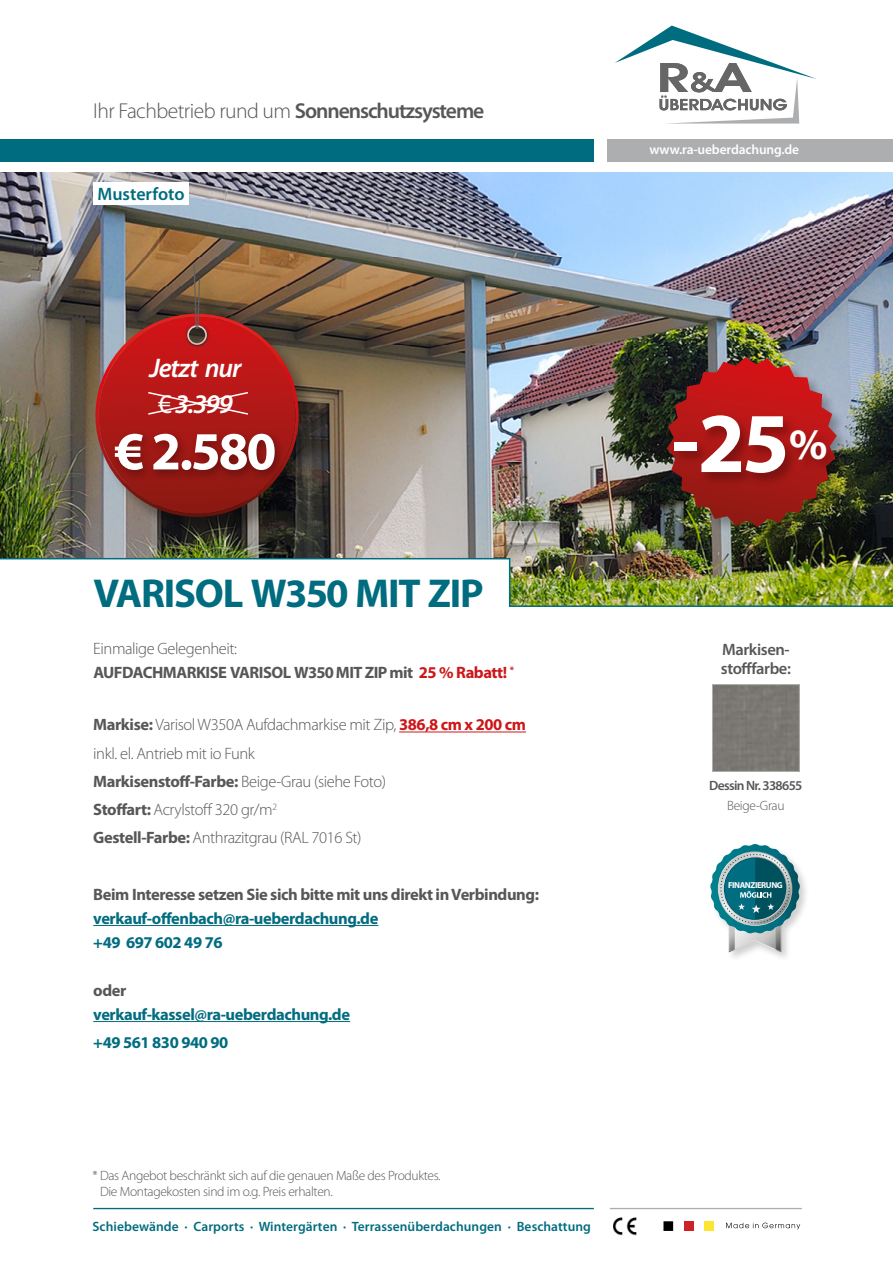
<style>
.page{position:relative;width:893px;height:1263px;background:#fff}
.page>*{position:absolute;margin:0;border:0;box-sizing:border-box;transform-origin:0 0}
.t1{font:700 85.8px "Myriad Pro";color:#fff}
.t2{font:700 54px "Myriad Pro";color:#fff}
.t3{font:700 40.5px "Myriad Pro";letter-spacing:-.03em;color:#006c7f}
.t4{font:italic 600 27px "Myriad Pro";letter-spacing:-.04em;color:#fff}
.t5{font:300 21.6px "Myriad Pro";letter-spacing:-.025em;color:#575756}
.t6{font:600 18px "Myriad Pro";color:#006c7f}
.t7{font:300 16.5px/28.2px "Myriad Pro";letter-spacing:-.025em;color:#575756}
.t8{font:700 16.5px/24px "Myriad Pro";letter-spacing:-.025em;color:#575756}
.t9{font:700 16.5px "Myriad Pro";letter-spacing:-.025em;color:#036d7f}
.t10{font:700 16.5px "Myriad Pro";letter-spacing:-.025em;color:#006c7f}
.t11{font:600 16.5px/18.9px "Myriad Pro";letter-spacing:-.025em;color:#575756}
.t12{font:300 13.5px/16.2px "Myriad Pro";letter-spacing:-.025em;color:#575756}
.t13{font:600 13.5px "Myriad Pro";letter-spacing:.005em;color:#006c7f}
.t14{font:600 13.5px "Myriad Pro";letter-spacing:-.01em;color:#fff}
.t15{font:600 13.5px "Myriad Pro";letter-spacing:-.05em;color:#575756}
.t16{font:700 8.7px "Myriad Pro";letter-spacing:-.05em;color:#fff}
.s1{font-weight:600}
.s2{font-weight:400;font-style:normal}
.s3{font-weight:300}
.s4{color:#cc171a}
.s5{font-weight:700}
.s6{font-weight:700;color:#cd1719}
.s7{font-size:43.5px}
</style>
<div class="page">
<img style="left:0;top:172px;width:893px;height:385px">
<div style="left:665px;top:355px;width:186px;height:186px;background:#000;opacity:.28"></div>
<img style="left:667px;top:357px;width:170px;height:170px">
<div style="left:671px;top:414px;width:169px;height:73px;background:#000;opacity:.28"></div>
<div style="left:98px;top:267px;width:223px;height:272px;background:#000;opacity:.32"></div>
<img style="left:95px;top:314px;width:204px;height:203px">
<svg style="left:99px;top:234px;width:196px;height:280px;background:#953a30"></svg>
<div style="left:93px;top:182px;width:96px;height:22px;background:#fff"></div>
<svg style="left:615px;top:26px;width:202px;height:98px"></svg>
<svg style="left:663px;top:1221px;width:137px;height:10px"></svg>
<img style="left:613px;top:1217px;width:24px;height:19px">
<hr style="left:93px;top:1208px;width:501px;height:1px;background:#006c7f">
<hr style="left:610px;top:1208px;width:192px;height:1px;background:#adaeb0">
<img style="left:0;top:557px;width:893px;height:50px">
<hr style="left:399px;top:731px;width:127px;height:1px;background:#cd1719">
<hr style="left:93px;top:925px;width:285px;height:1px;background:#036d7f">
<hr style="left:93px;top:1021px;width:257px;height:1px;background:#036d7f">
<div style="left:709px;top:842px;width:102px;height:121px;background:#000;opacity:.19"></div>
<svg style="left:710px;top:844px;width:90px;height:108px"></svg>
<div style="left:714px;top:686px;width:84px;height:84px;background:#7b7873"></div>
<div style="left:712px;top:684px;width:88px;height:88px;border:1px solid #adaeb0"></div>
<div style="left:0;top:139px;width:594px;height:23px;background:#006c7f"></div>
<div style="left:607px;top:139px;width:286px;height:23px;background:#adaeb0"></div>
<h3 class="t5" style="left:93px;top:98px;width:393px">Ihr Fachbetrieb rund um <span class="s1">Sonnenschutzsysteme</span></h3>
<p class="t6" style="left:97px;top:182px;width:89px">Musterfoto</p>
<p class="t14" style="left:649px;top:141px;width:151px">www.ra-ueberdachung.de</p>
<h3 class="t4" style="left:149px;top:351px;width:94px">Jetzt nur</h3>
<h3 class="t4" style="left:158px;top:387px;width:76px"><span class="s2">€</span> 3.399</h3>
<h2 class="t2" style="left:115px;top:416px;width:163px">€ 2.580</h2>
<h3 class="t3" style="left:93px;top:566px;width:392px">VARISOL W350 MIT ZIP</h3>
<p class="t8" style="left:93px;top:636px;width:422px"><span class="s3">Einmalige Gelegenheit:<br></span>AUFDACHMARKISE VARISOL W350 MIT ZIP mit <span class="s4">25 % Rabatt!</span> <sup>*</sup></p>
<p class="t7" style="left:93px;top:710px;width:434px"><span class="s5">Markise:</span> Varisol W350A Aufdachmarkise mit Zip, <span class="s6">386,8 cm x 200 cm </span>inkl. el. Antrieb mit io Funk<br><span class="s5">Markisenstoff-Farbe:</span> Beige-Grau (siehe Foto)<br><span class="s5">Stoffart:</span> Acrylstoff 320 gr/m<sup>2<br></sup><span class="s5">Gestell-Farbe:</span> Anthrazitgrau (RAL 7016 St)</p>
<p class="t8" style="left:93px;top:882px;width:447px">Beim Interesse setzen Sie sich bitte mit uns direkt in Verbindung:</p>
<p class="t9" style="left:93px;top:907px;width:287px">verkauf-offenbach@ra-ueberdachung.de</p>
<p class="t10" style="left:93px;top:931px;width:131px">+49 697 602 49 76</p>
<p class="t8" style="left:93px;top:978px;width:35px">oder</p>
<p class="t9" style="left:93px;top:1003px;width:258px">verkauf-kassel@ra-ueberdachung.de</p>
<p class="t10" style="left:93px;top:1032px;width:137px">+49 561 830 940 90</p>
<p class="t12" style="left:100px;top:1167px;width:342px;text-indent:-8px">* Das Angebot beschränkt sich auf die genauen Maße des Produktes.<br>Die Montagekosten sind im o.g. Preis erhalten.</p>
<p class="t13" style="left:92px;top:1218px;width:500px">Schiebewände · Carports · Wintergärten · Terrassenüberdachungen · Beschattung</p>
<h1 class="t1" style="left:672px;top:387px;width:157px">-25<span class="s7">%</span></h1>
<p class="t11" style="left:721px;top:639px;width:71px">Markisen&shy;stofffarbe:</p>
<p class="t15" style="left:709px;top:777px;width:95px">Dessin Nr. 338655</p>
<p class="t12" style="left:727px;top:797px;width:59px">Beige-Grau</p>
<p class="t16" style="left:728px;top:880px;width:56px">FINANZIERUNG</p>
</div>
